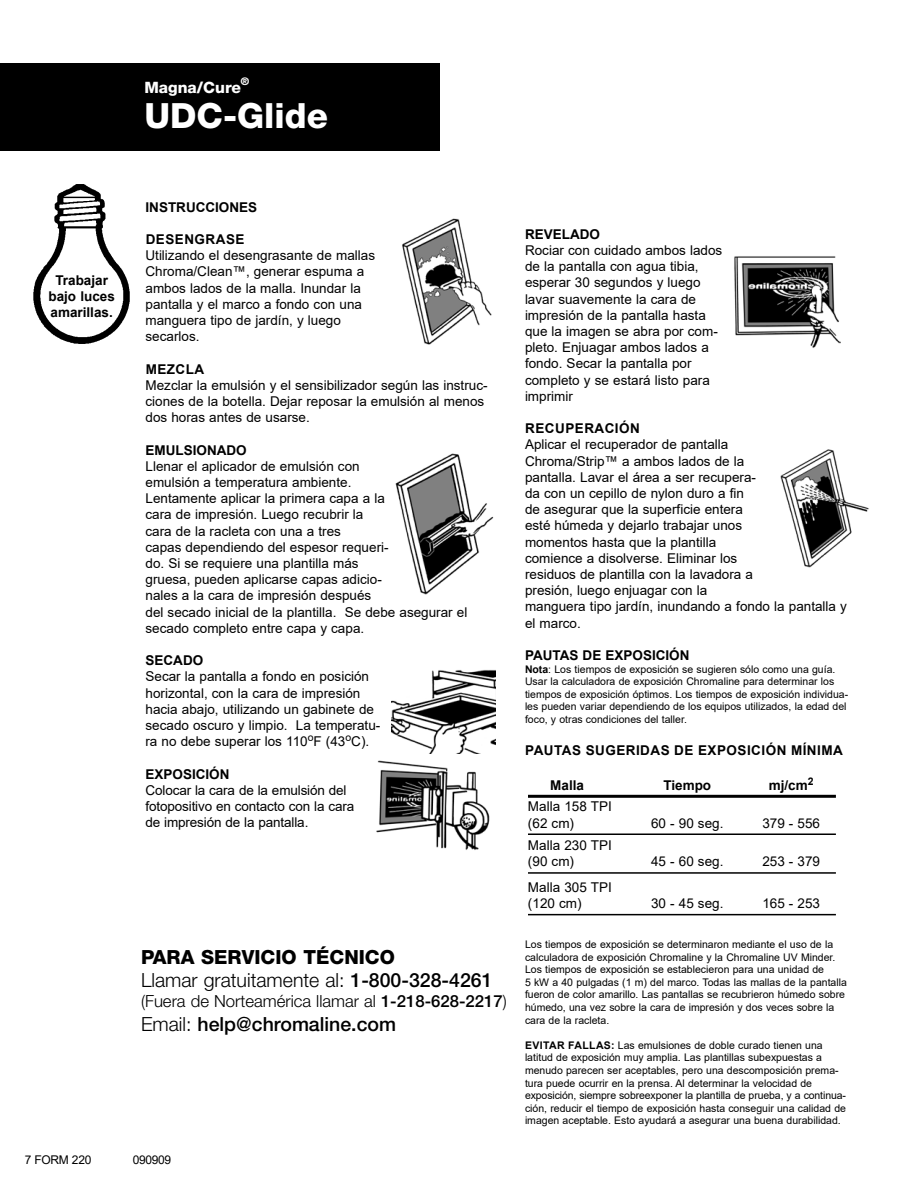
<style>
.page{position:relative;width:918px;height:1188px;background:#fff}
.page>*{position:absolute;margin:0;border:0;box-sizing:border-box;transform-origin:0 0}
.t1{font:800 34.8px "Helvetica Neue LT Std";color:#fff}
.t2{font:300 19.5px/23.4px "Helvetica Neue LT Std";color:#000}
.t3{font:500 19.5px "Helvetica Neue LT Std";color:#000}
.t4{font:300 16.8px "Helvetica Neue LT Std";color:#000}
.t5{font:800 15.6px "Helvetica Neue LT Std";color:#fff}
.t6{font:13.5px/16.2px "Arial";color:#000}
.t7{font:700 13.5px/16.2px "Arial";color:#000;text-align:center}
.t8{font:700 13.5px "Arial";letter-spacing:.035em;color:#000}
.t9{font:12px "Arial";letter-spacing:-.025em;color:#000}
.t10{font:10.5px/12.6px "Arial";color:#000}
.t11{font:800 10.5px "Helvetica Neue LT Std";color:#fff}
.s1{font-weight:800}
.s2{font-weight:500}
.s3{font-weight:300}
.s4{font-weight:700}
</style>
<div class="page">
<img style="left:402px;top:218px;width:90px;height:127px">
<img style="left:376px;top:760px;width:114px;height:90px">
<img style="left:734px;top:256px;width:107px;height:92px">
<img style="left:33px;top:184px;width:97px;height:160px">
<img style="left:392px;top:670px;width:103px;height:83px">
<div style="left:0;top:63px;width:440px;height:88px;background:#000"></div>
<img style="left:781px;top:449px;width:88px;height:119px">
<hr style="left:528px;top:795px;width:308px;height:3px;background:#000">
<hr style="left:528px;top:833px;width:308px;height:2px;background:#000">
<hr style="left:528px;top:872px;width:308px;height:2px;background:#000">
<hr style="left:528px;top:914px;width:308px;height:1px;background:#000">
<img style="left:395px;top:453px;width:99px;height:141px">
<p class="t11" style="left:241px;top:75px;width:10px">®</p>
<h1 class="t1" style="left:144px;top:95px;width:185px">UDC-Glide</h1>
<p class="t5" style="left:144px;top:78px;width:98px">Magna/Cure</p>
<p class="t7" style="left:48px;top:272px;width:68px">Trabajar bajo luces amarillas.</p>
<p class="t7" style="left:146px;top:199px;width:113px">INSTRUCCIONES</p>
<p class="t8" style="left:146px;top:230px;width:100px">DESENGRASE</p>
<p class="t6" style="left:146px;top:247px;width:231px">Utilizando el desengrasante de mallas<br>Chroma/Clean™, generar espuma a ambos lados de la malla. Inundar la pantalla y el marco a fondo con una manguera tipo de jardín, y luego secarlos.</p>
<p class="t7" style="left:146px;top:361px;width:60px">MEZCLA</p>
<p class="t6" style="left:146px;top:377px;width:344px">Mezclar la emulsión y el sensibilizador según las instruc&shy;ciones de la botella. Dejar reposar la emulsión al menos dos horas antes de usarse.</p>
<p class="t7" style="left:146px;top:442px;width:103px">EMULSIONADO</p>
<p class="t6" style="left:146px;top:458px;width:323px">Llenar el aplicador de emulsión con<br>emulsión a temperatura ambiente.<br>Lentamente aplicar la primera capa a la<br>cara de impresión. Luego recubrir la<br>cara de la racleta con una a tres<br>capas dependiendo del espesor requeri-<br>do. Si se requiere una plantilla más<br>gruesa, pueden aplicarse capas adicio-<br>nales a la cara de impresión después<br>del secado inicial de la plantilla. Se debe asegurar el secado completo entre capa y capa.</p>
<p class="t7" style="left:146px;top:653px;width:59px">SECADO</p>
<p class="t6" style="left:146px;top:669px;width:236px">Secar la pantalla a fondo en posición horizontal, con la cara de impresión hacia abajo, utilizando un gabinete de secado oscuro y limpio. La temperatu&shy;ra no debe superar los 110<sup>o</sup>F (43<sup>o</sup>C).</p>
<p class="t7" style="left:146px;top:766px;width:86px">EXPOSICIÓN</p>
<p class="t6" style="left:146px;top:782px;width:210px">Colocar la cara de la emulsión del fotopositivo en contacto con la cara de impresión de la pantalla.</p>
<h2 class="t2" style="left:141px;top:945px;width:353px"><span class="s1">PARA SERVICIO TÉCNICO<br></span>Llamar gratuitamente al: <span class="s2">1-800-328-4261</span></h2>
<p class="t4" style="left:141px;top:991px;width:367px">(Fuera de Norteamérica llamar al <span class="s2">1-218-628-2217</span>)</p>
<h2 class="t3" style="left:141px;top:1012px;width:257px"><span class="s3">Email:</span> help@chromaline.com</h2>
<p class="t9" style="left:25px;top:1151px;width:68px">7 FORM 220</p>
<p class="t9" style="left:133px;top:1151px;width:40px">090909</p>
<p class="t7" style="left:525px;top:226px;width:77px">REVELADO</p>
<p class="t6" style="left:525px;top:242px;width:199px">Rociar con cuidado ambos lados de la pantalla con agua tibia, esperar 30 segundos y luego lavar suavemente la cara de impresión de la pantalla hasta que la imagen se abra por com&shy;pleto. Enjuagar ambos lados a fondo. Secar la pantalla por completo y se estará listo para imprimir</p>
<p class="t8" style="left:525px;top:419px;width:116px">RECUPERACIÓN</p>
<p class="t6" style="left:525px;top:436px;width:323px">Aplicar el recuperador de pantalla<br>Chroma/Strip™ a ambos lados de la<br>pantalla. Lavar el área a ser recupera-<br>da con un cepillo de nylon duro a fin<br>de asegurar que la superficie entera<br>esté húmeda y dejarlo trabajar unos<br>momentos hasta que la plantilla<br>comience a disolverse. Eliminar los<br>residuos de plantilla con la lavadora a<br>presión, luego enjuagar con la<br>manguera tipo jardín, inundando a fondo la pantalla y el marco.</p>
<p class="t7" style="left:525px;top:647px;width:166px">PAUTAS DE EXPOSICIÓN</p>
<p class="t10" style="left:525px;top:663px;width:325px"><span class="s4">Nota</span>: Los tiempos de exposición se sugieren sólo como una guía.<br>Usar la calculadora de exposición Chromaline para determinar los tiempos de exposición óptimos. Los tiempos de exposición individua&shy;les pueden variar dependiendo de los equipos utilizados, la edad del foco, y otras condiciones del taller.</p>
<p class="t8" style="left:525px;top:741px;width:319px">PAUTAS SUGERIDAS DE EXPOSICIÓN MÍNIMA</p>
<p class="t7" style="left:550px;top:778px;width:35px">Malla</p>
<p class="t7" style="left:663px;top:778px;width:49px">Tiempo</p>
<p class="t7" style="left:769px;top:778px;width:46px">mj/cm<sup>2</sup></p>
<p class="t6" style="left:528px;top:798px;width:85px">Malla 158 TPI (62 cm)</p>
<p class="t6" style="left:651px;top:815px;width:74px">60 - 90 seg.</p>
<p class="t6" style="left:762px;top:815px;width:59px">379 - 556</p>
<p class="t6" style="left:528px;top:837px;width:85px">Malla 230 TPI (90 cm)</p>
<p class="t6" style="left:528px;top:879px;width:85px">Malla 305 TPI (120 cm)</p>
<p class="t6" style="left:651px;top:853px;width:74px">45 - 60 seg.</p>
<p class="t6" style="left:762px;top:853px;width:59px">253 - 379</p>
<p class="t6" style="left:651px;top:895px;width:74px">30 - 45 seg.</p>
<p class="t6" style="left:762px;top:895px;width:59px">165 - 253</p>
<p class="t10" style="left:525px;top:938px;width:323px">Los tiempos de exposición se determinaron mediante el uso de la calculadora de exposición Chromaline y la Chromaline UV Minder.<br>Los tiempos de exposición se establecieron para una unidad de<br>5 kW a 40 pulgadas (1 m) del marco. Todas las mallas de la pantalla fueron de color amarillo. Las pantallas se recubrieron húmedo sobre húmedo, una vez sobre la cara de impresión y dos veces sobre la cara de la racleta.</p>
<p class="t10" style="left:525px;top:1039px;width:323px"><span class="s4">EVITAR FALLAS:</span> Las emulsiones de doble curado tienen una latitud de exposición muy amplia. Las plantillas subexpuestas a menudo parecen ser aceptables, pero una descomposición prema&shy;tura puede ocurrir en la prensa. Al determinar la velocidad de exposición, siempre sobreexponer la plantilla de prueba, y a continua&shy;ción, reducir el tiempo de exposición hasta conseguir una calidad de imagen aceptable. Esto ayudará a asegurar una buena durabilidad.</p>
</div>
